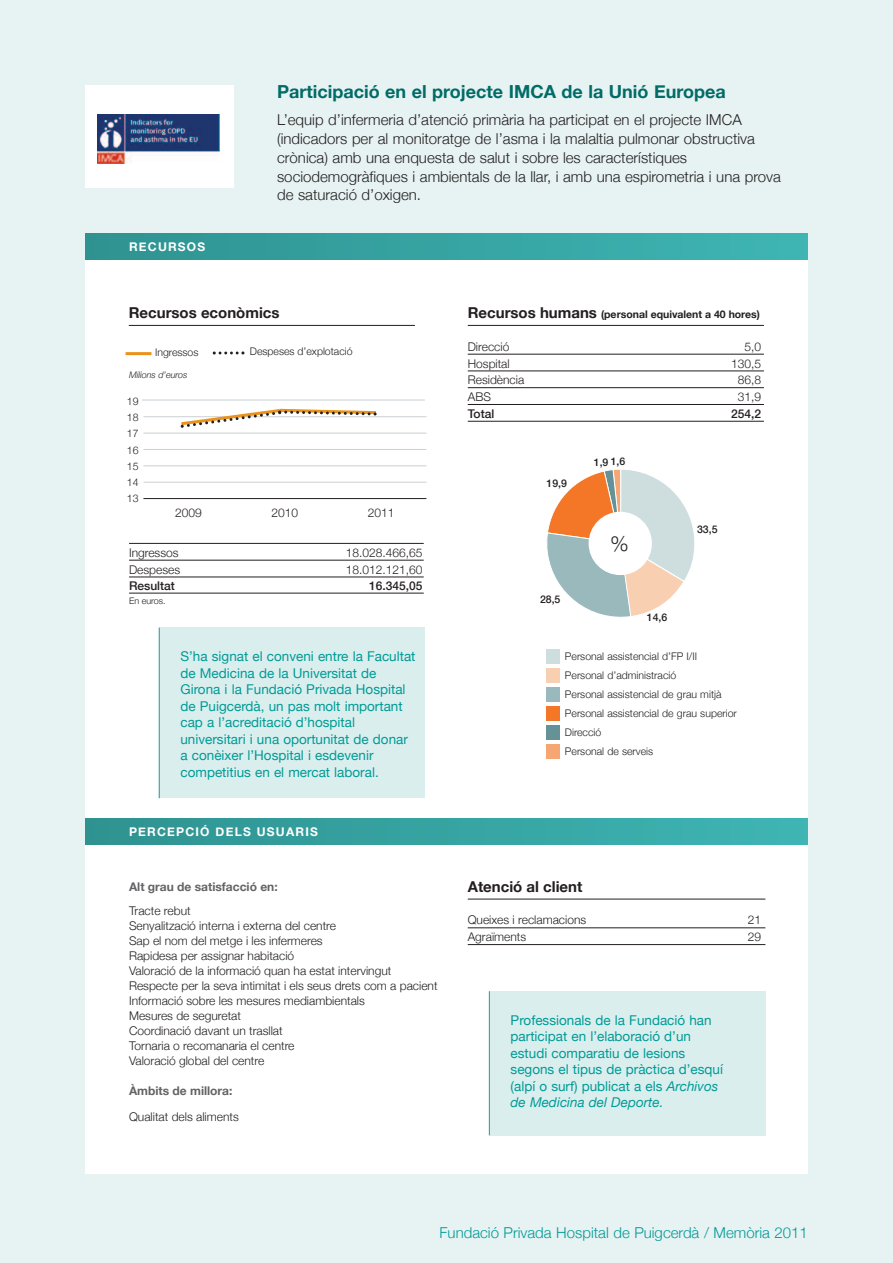
<style>
.page{position:relative;width:893px;height:1263px;background:#e7f2f2}
.page>*{position:absolute;margin:0;border:0;box-sizing:border-box;transform-origin:0 0}
.t1{font:300 21px "Helvetica Neue";color:#231f20}
.t2{font:700 18px "Helvetica Neue";color:#006c67}
.t3{font:300 15px/18.8px "Helvetica Neue";color:#231f20}
.t4{font:300 15px "Helvetica Neue";color:#009b96}
.t5{font:700 15px "Helvetica Neue";color:#231f20}
.t6{font:13.5px/16.5px "Helvetica Neue";color:#009b96}
.t7{font:300 12px/15px "Helvetica Neue";color:#231f20}
.t8{font:700 12px "Helvetica Neue";color:#636366}
.t9{font:700 12px "Helvetica Neue";letter-spacing:.1em;color:#fff}
.t10{font:500 12px "Helvetica Neue";color:#231f20}
.t11{font:300 10.5px/16.2px "Helvetica Neue";color:#231f20;text-align:justify}
.t12{font:700 10.5px "Helvetica Neue";color:#231f20}
.t13{font:500 10.5px "Helvetica Neue";color:#231f20}
.t14{font:italic 300 9px "Helvetica Neue";color:#231f20}
.t15{font:300 9px "Helvetica Neue";color:#231f20}
.s1{font-size:15px}
.s2{font-style:italic}
</style>
<div class="page">
<div style="left:85px;top:246px;width:723px;height:927px;background:#fff"></div>
<div style="left:85px;top:85px;width:149px;height:102px;background:#fff"></div>
<img style="left:97px;top:115px;width:123px;height:48px">
<div style="left:85px;top:234px;width:723px;height:25px;background:linear-gradient(to right,#2e9291,#3eb5b4)"></div>
<hr style="left:129px;top:325px;width:286px;height:1px;background:#231f20">
<hr style="left:143px;top:416px;width:283px;height:1px;background:#cad0d4">
<hr style="left:143px;top:433px;width:283px;height:1px;background:#cad0d4">
<hr style="left:143px;top:449px;width:283px;height:1px;background:#cad0d4">
<hr style="left:143px;top:465px;width:283px;height:1px;background:#cad0d4">
<hr style="left:143px;top:482px;width:283px;height:1px;background:#cad0d4">
<hr style="left:143px;top:498px;width:283px;height:1px;background:#231f20">
<hr style="left:126px;top:352px;width:25px;height:3px;background:#eb921b">
<svg style="left:213px;top:351px;width:31px;height:3px"></svg>
<svg style="left:547px;top:469px;width:148px;height:148px"></svg>
<div style="left:589px;top:512px;width:63px;height:63px;background:#fff;border-radius:50%"></div>
<div style="left:160px;top:627px;width:265px;height:171px;background:#dbeeee"></div>
<hr style="left:159px;top:628px;width:1px;height:170px;background:#2e9290">
<div style="left:490px;top:991px;width:275px;height:144px;background:#dbeeee"></div>
<hr style="left:489px;top:991px;width:1px;height:144px;background:#2e9290">
<div style="left:546px;top:649px;width:14px;height:14px;background:#cededf"></div>
<div style="left:546px;top:668px;width:14px;height:14px;background:#f9cfb2"></div>
<div style="left:546px;top:687px;width:14px;height:15px;background:#99b9bd"></div>
<div style="left:546px;top:707px;width:14px;height:14px;background:#f47727"></div>
<div style="left:546px;top:726px;width:14px;height:14px;background:#649296"></div>
<div style="left:546px;top:745px;width:14px;height:14px;background:#f6a673"></div>
<div style="left:85px;top:819px;width:723px;height:25px;background:linear-gradient(to right,#2e9291,#3eb5b4)"></div>
<svg style="left:178px;top:408px;width:201px;height:20px"></svg>
<hr style="left:129px;top:543px;width:295px;height:1px;background:#231f20">
<hr style="left:129px;top:560px;width:295px;height:1px;background:#231f20">
<hr style="left:129px;top:577px;width:295px;height:1px;background:#231f20">
<hr style="left:129px;top:593px;width:295px;height:1px;background:#231f20">
<hr style="left:142px;top:400px;width:283px;height:1px;background:#cad0d4">
<hr style="left:468px;top:325px;width:296px;height:1px;background:#231f20">
<hr style="left:468px;top:354px;width:296px;height:1px;background:#231f20">
<hr style="left:468px;top:371px;width:296px;height:1px;background:#231f20">
<hr style="left:468px;top:387px;width:296px;height:1px;background:#231f20">
<hr style="left:468px;top:404px;width:296px;height:1px;background:#231f20">
<hr style="left:468px;top:421px;width:296px;height:1px;background:#231f20">
<hr style="left:468px;top:899px;width:297px;height:1px;background:#231f20">
<hr style="left:468px;top:927px;width:297px;height:1px;background:#231f20">
<hr style="left:468px;top:944px;width:297px;height:1px;background:#231f20">
<p class="t9" style="left:129px;top:239px;width:78px">RECURSOS</p>
<h2 class="t2" style="left:277px;top:81px;width:450px">Participació en el projecte IMCA de la Unió Europea</h2>
<p class="t3" style="left:277px;top:110px;width:505px">L’equip d’infermeria d’atenció primària ha participat en el projecte IMCA (indicadors per al monitoratge de l’asma i la malaltia pulmonar obstructiva crònica) amb una enquesta de salut i sobre les característiques sociodemogràfiques i ambientals de la llar, i amb una espirometria i una prova de saturació d’oxigen.</p>
<p class="t5" style="left:129px;top:303px;width:152px">Recursos econòmics</p>
<p class="t11" style="left:155px;top:344px;width:45px">Ingressos</p>
<p class="t11" style="left:250px;top:343px;width:104px">Despeses d’explotació</p>
<p class="t14" style="left:129px;top:369px;width:60px">Milions d’euros</p>
<p class="t11" style="left:127px;top:393px;width:13px">19<br>18<br>17<br>16<br>15<br>14<br>13</p>
<p class="t7" style="left:175px;top:505px;width:28px">2009</p>
<p class="t7" style="left:272px;top:505px;width:28px">2010</p>
<p class="t7" style="left:368px;top:505px;width:28px">2011</p>
<p class="t7" style="left:129px;top:545px;width:51px">Ingressos</p>
<p class="t7" style="left:346px;top:545px;width:78px">18.028.466,65</p>
<p class="t7" style="left:129px;top:561px;width:53px">Despeses</p>
<p class="t7" style="left:346px;top:561px;width:78px">18.012.121,60</p>
<p class="t10" style="left:129px;top:579px;width:47px">Resultat</p>
<p class="t10" style="left:369px;top:579px;width:55px">16.345,05</p>
<p class="t15" style="left:129px;top:595px;width:38px">En euros.</p>
<p class="t6" style="left:180px;top:648px;width:237px">S’ha signat el conveni entre la Facultat de Medicina de la Universitat de Girona i la Fundació Privada Hospital de Puigcerdà, un pas molt important cap a l’acreditació d’hospital universitari i una oportunitat de donar a conèixer l’Hospital i esdevenir competitius en el mercat laboral.</p>
<p class="t9" style="left:129px;top:824px;width:190px">PERCEPCIÓ DELS USUARIS</p>
<p class="t8" style="left:129px;top:879px;width:150px">Alt grau de satisfacció en:</p>
<p class="t7" style="left:129px;top:902px;width:310px">Tracte rebut<br>Senyalització interna i externa del centre<br>Sap el nom del metge i les infermeres<br>Rapidesa per assignar habitació<br>Valoració de la informació quan ha estat intervingut Respecte per la seva intimitat i els seus drets com a pacient Informació sobre les mesures mediambientals<br>Mesures de seguretat<br>Coordinació davant un trasllat<br>Tornaria o recomanaria el centre<br>Valoració global del centre</p>
<p class="t8" style="left:129px;top:1083px;width:105px">Àmbits de millora:</p>
<p class="t7" style="left:129px;top:1109px;width:111px">Qualitat dels aliments</p>
<p class="t12" style="left:468px;top:308px;width:294px"><span class="s1">Recursos humans</span> (personal equivalent a 40 hores)</p>
<p class="t7" style="left:468px;top:339px;width:43px">Direcció</p>
<p class="t7" style="left:744px;top:339px;width:18px">5,0</p>
<p class="t7" style="left:468px;top:356px;width:43px">Hospital</p>
<p class="t7" style="left:731px;top:356px;width:32px">130,5</p>
<p class="t7" style="left:468px;top:372px;width:58px">Residència</p>
<p class="t7" style="left:738px;top:372px;width:25px">86,8</p>
<p class="t7" style="left:468px;top:389px;width:25px">ABS</p>
<p class="t7" style="left:738px;top:389px;width:25px">31,9</p>
<p class="t10" style="left:468px;top:406px;width:28px">Total</p>
<p class="t10" style="left:731px;top:406px;width:32px">254,2</p>
<p class="t13" style="left:547px;top:477px;width:22px">19,9</p>
<p class="t13" style="left:540px;top:593px;width:22px">28,5</p>
<p class="t13" style="left:594px;top:455px;width:33px">1,9 1,6</p>
<h1 class="t1" style="left:610px;top:531px;width:20px">%</h1>
<p class="t13" style="left:647px;top:610px;width:22px">14,6</p>
<p class="t13" style="left:697px;top:523px;width:22px">33,5</p>
<p class="t11" style="left:565px;top:646px;width:173px;line-height:19px;text-align:left">Personal assistencial d’FP I/II<br>Personal d’administració<br>Personal assistencial de grau mitjà<br>Personal assistencial de grau superior<br>Direcció<br>Personal de serveis</p>
<p class="t5" style="left:468px;top:877px;width:116px">Atenció al client</p>
<p class="t7" style="left:468px;top:912px;width:120px">Queixes i reclamacions</p>
<p class="t7" style="left:748px;top:912px;width:15px">21</p>
<p class="t7" style="left:468px;top:929px;width:60px">Agraïments</p>
<p class="t7" style="left:748px;top:929px;width:15px">29</p>
<p class="t6" style="left:511px;top:1012px;width:214px">Professionals de la Fundació han participat en l’elaboració d’un estudi comparatiu de lesions segons el tipus de pràctica d’esquí (alpí o surf) publicat a els <span class="s2">Archivos de Medicina del Deporte.</span></p>
<p class="t4" style="left:440px;top:1224px;width:370px">Fundació Privada Hospital de Puigcerdà / Memòria 2011</p>
</div>
